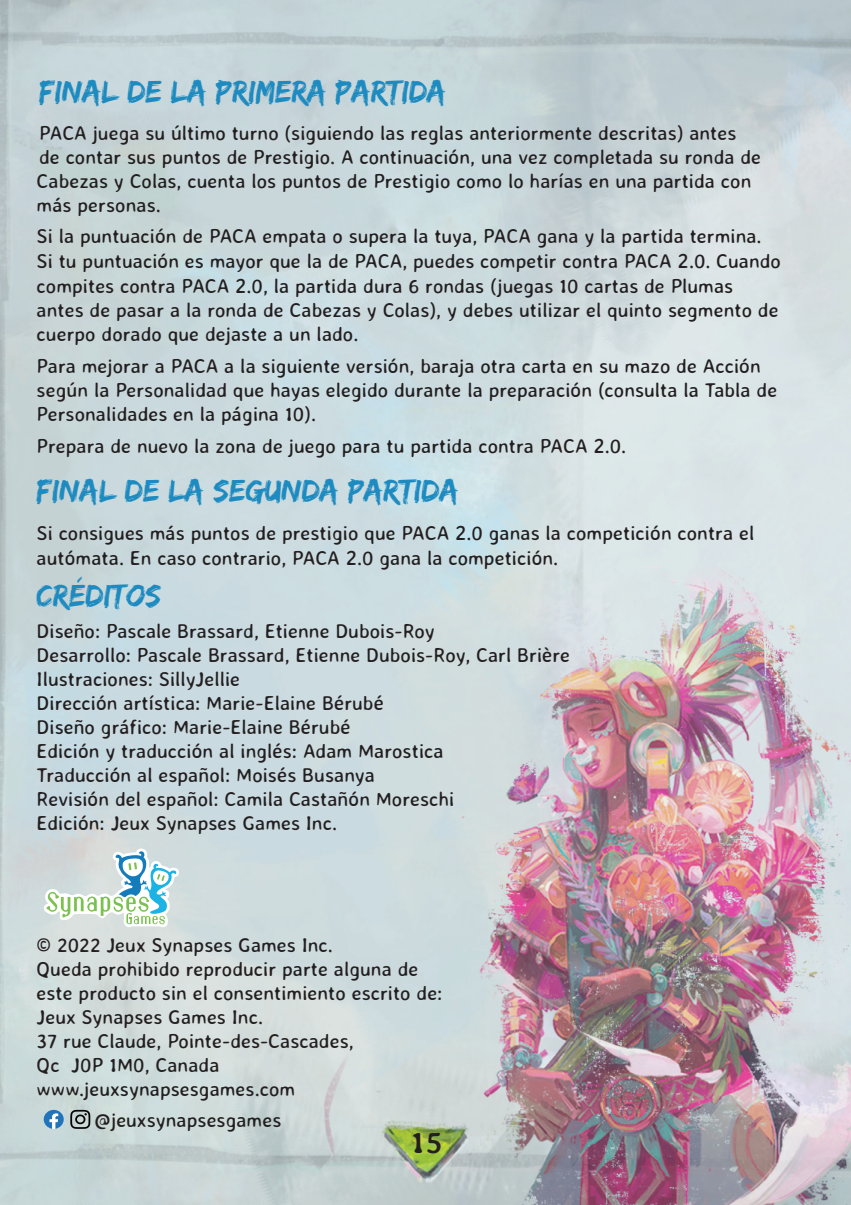
<style>
.page{position:relative;width:851px;height:1205px;background:#fff}
.page>*{position:absolute;margin:0;border:0;box-sizing:border-box;transform-origin:0 0}
.t1{font:32.5px "Edo SZ";color:#1e8bc0}
.t2{font:700 30px "Averia";color:#231f20}
.t3{font:20px/24px "Averia Sans Libre";color:#231f20}
.s1{font-size:21.25px}
</style>
<div class="page">
<img style="left:0;top:0;width:850px;height:1205px">
<img style="left:437px;top:546px;width:413px;height:659px">
<svg style="left:44px;top:1110px;width:20px;height:19px"></svg>
<svg style="left:70px;top:1110px;width:20px;height:19px"></svg>
<svg style="left:42px;top:830px;width:144px;height:98px"></svg>
<h1 class="t1" style="left:39px;top:73px;width:408px">FINAL DE LA PRIMERA PARTIDA</h1>
<p class="t3" style="left:37px;top:121px;width:726px">PACA juega su último turno (siguiendo las reglas anteriormente descritas) antes<br>de contar sus puntos de Prestigio. A continuación, una vez completada su ronda de Cabezas y Colas, cuenta los puntos de Prestigio como lo harías en una partida con más personas.</p>
<p class="t3" style="left:37px;top:224px;width:745px">Si la puntuación de PACA empata o supera la tuya, PACA gana y la partida termina.<br>Si tu puntuación es mayor que la de PACA, puedes competir contra PACA <span class="s1">2</span>.0. Cuando compites contra PACA <span class="s1">2</span>.0, la partida dura 6 rondas (juegas 10 cartas de Plumas antes de pasar a la ronda de Cabezas y Colas), y debes utilizar el quinto segmento de cuerpo dorado que dejaste a un lado.</p>
<p class="t3" style="left:37px;top:353px;width:742px">Para mejorar a PACA a la siguiente versión, baraja otra carta en su mazo de Acción según la Personalidad que hayas elegido durante la preparación (consulta la Tabla de<br>Personalidades en la página 10).</p>
<p class="t3" style="left:37px;top:433px;width:591px">Prepara de nuevo la zona de juego para tu partida contra PACA <span class="s1">2</span>.0.</p>
<h1 class="t1" style="left:37px;top:471px;width:423px">FINAL DE LA SEGUNDA PARTIDA</h1>
<p class="t3" style="left:37px;top:520px;width:719px;line-height:25px">Si consigues más puntos de prestigio que PACA <span class="s1">2</span>.0 ganas la competición contra el autómata. En caso contrario, PACA <span class="s1">2</span>.0 gana la competición.</p>
<h1 class="t1" style="left:37px;top:577px;width:126px">CRÉDITOS</h1>
<p class="t3" style="left:37px;top:618px;width:535px">Diseño: Pascale Brassard, Etienne Dubois-Roy<br>Desarrollo: Pascale Brassard, Etienne Dubois-Roy, Carl Brière Ilustraciones: SillyJellie<br>Dirección artística: Marie-Elaine Bérubé<br>Diseño gráfico: Marie-Elaine Bérubé<br>Edición y traducción al inglés: Adam Marostica<br>Traducción al español: Moisés Busanya<br>Revisión del español: Camila Castañón Moreschi<br>Edición: Jeux Synapses Games Inc.</p>
<p class="t3" style="left:37px;top:933px;width:407px">© 2022 Jeux Synapses Games Inc.<br>Queda prohibido reproducir parte alguna de este producto sin el consentimiento escrito de:<br>Jeux Synapses Games Inc.<br>37 rue Claude, Pointe-des-Cascades,<br>Qc J0P 1M0, Canada www.jeuxsynapsesgames.com</p>
<p class="t3" style="left:94px;top:1108px;width:188px">@jeuxsynapsesgames</p>
<h2 class="t2" style="left:409px;top:1126px;width:34px">15</h2>
</div>
